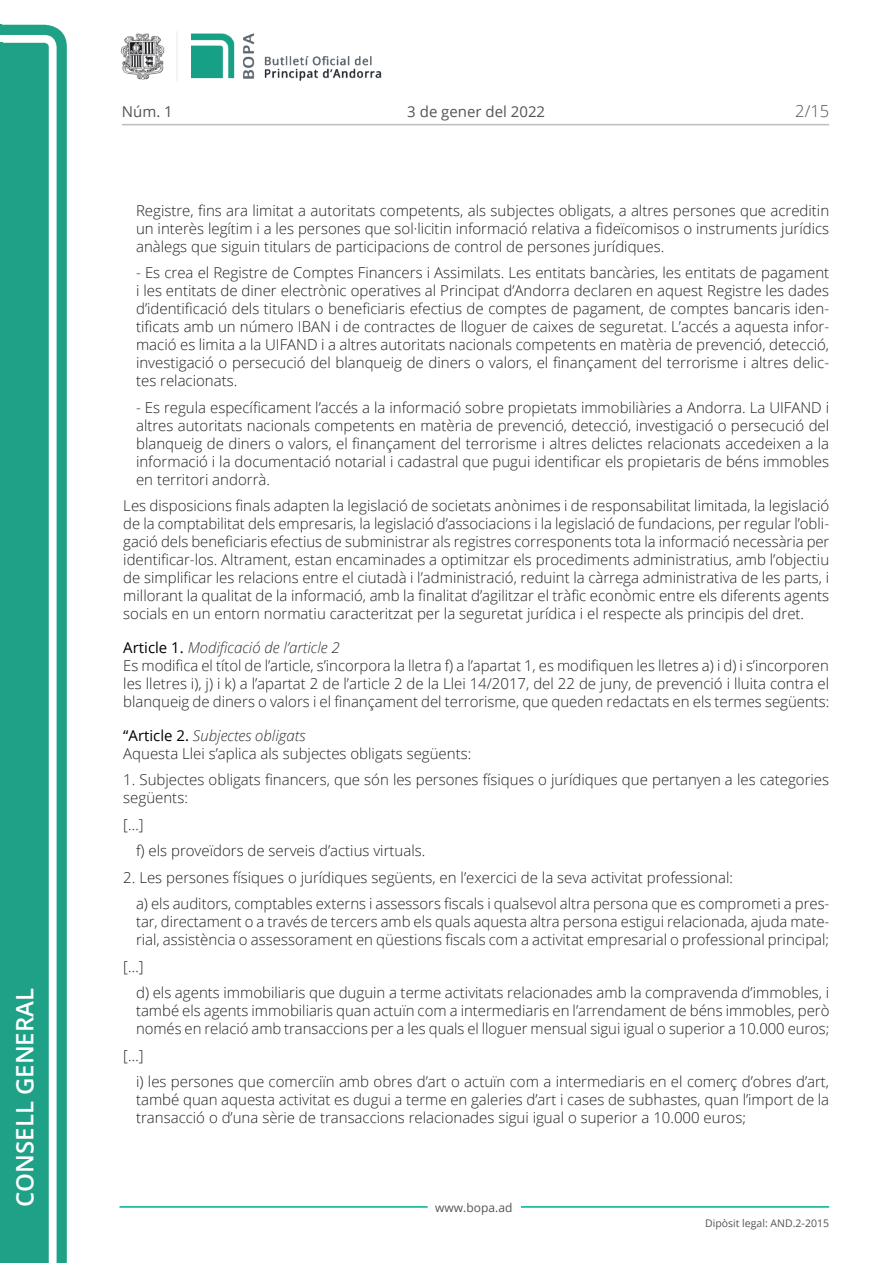
<style>
.page{position:relative;width:893px;height:1263px;background:#fff}
.page>*{position:absolute;margin:0;border:0;box-sizing:border-box;transform-origin:0 0}
.t1{font:600 24px "Open Sans";color:#fff}
.t2{font:300 16.5px "Open Sans";color:#545454}
.t3{font:300 15px/18px "Open Sans";color:#231f20}
.t4{font:15px "Open Sans";color:#545454}
.t5{font:12px "Open Sans";color:#545454}
.t6{font:10.5px "Open Sans";color:#545454}
.s1{font-weight:400;color:#000}
.s2{font-style:italic;color:#303030}
</style>
<div class="page">
<svg style="left:0;top:25px;width:67px;height:1238px;fill:#1ea187"></svg>
<div style="left:0;top:43px;width:49px;height:1220px;background:#1ea187"></div>
<img style="left:122px;top:32px;width:260px;height:49px">
<hr style="left:119px;top:1206px;width:309px;height:2px;background:#00ae91">
<hr style="left:521px;top:1206px;width:308px;height:2px;background:#00ae91">
<hr style="left:122px;top:124px;width:707px;height:1px;background:#bcbdc0">
<h1 class="t1" style="left:15px;top:1207px;width:220px;rotate:-90deg">Consell General</h1>
<p class="t4" style="left:122px;top:106px;width:52px">Núm. 1</p>
<p class="t4" style="left:407px;top:106px;width:139px">3 de gener del 2022</p>
<p class="t2" style="left:795px;top:105px;width:35px">2/15</p>
<p class="t3" style="left:136px;top:201px;width:695px;text-align:justify">Registre, fins ara limitat a autoritats competents, als subjectes obligats, a altres persones que acreditin un interès legítim i a les persones que sol·licitin informació relativa a fideïcomisos o instruments jurídics anàlegs que siguin titulars de participacions de control de persones jurídiques.</p>
<p class="t3" style="left:136px;top:263px;width:695px;text-align:justify">- Es crea el Registre de Comptes Financers i Assimilats. Les entitats bancàries, les entitats de pagament i les entitats de diner electrònic operatives al Principat d’Andorra declaren en aquest Registre les dades d’identificació dels titulars o beneficiaris efectius de comptes de pagament, de comptes bancaris iden&shy;tificats amb un número IBAN i de contractes de lloguer de caixes de seguretat. L’accés a aquesta infor&shy;mació es limita a la UIFAND i a altres autoritats nacionals competents en matèria de prevenció, detecció, investigació o persecució del blanqueig de diners o valors, el finançament del terrorisme i altres delic&shy;tes relacionats.</p>
<p class="t3" style="left:136px;top:398px;width:695px;text-align:justify">- Es regula específicament l’accés a la informació sobre propietats immobiliàries a Andorra. La UIFAND i altres autoritats nacionals competents en matèria de prevenció, detecció, investigació o persecució del blanqueig de diners o valors, el finançament del terrorisme i altres delictes relacionats accedeixen a la informació i la documentació notarial i cadastral que pugui identificar els propietaris de béns immobles en territori andorrà.</p>
<p class="t3" style="left:123px;top:496px;width:708px;text-align:justify">Les disposicions finals adapten la legislació de societats anònimes i de responsabilitat limitada, la legislació de la comptabilitat dels empresaris, la legislació d’associacions i la legislació de fundacions, per regular l’obli&shy;gació dels beneficiaris efectius de subministrar als registres corresponents tota la informació necessària per identificar-los. Altrament, estan encaminades a optimitzar els procediments administratius, amb l’objectiu de simplificar les relacions entre el ciutadà i l’administració, reduint la càrrega administrativa de les parts, i millorant la qualitat de la informació, amb la finalitat d’agilitzar el tràfic econòmic entre els diferents agents socials en un entorn normatiu caracteritzat per la seguretat jurídica i el respecte als principis del dret.</p>
<p class="t3" style="left:123px;top:638px;width:708px"><span class="s1">Article 1.</span> <span class="s2">Modificació de l’article 2<br></span>Es modifica el títol de l’article, s’incorpora la lletra f) a l’apartat 1, es modifiquen les lletres a) i d) i s’incorporen les lletres i), j) i k) a l’apartat 2 de l’article 2 de la Llei 14/2017, del 22 de juny, de prevenció i lluita contra el blanqueig de diners o valors i el finançament del terrorisme, que queden redactats en els termes següents:</p>
<p class="t3" style="left:123px;top:726px;width:349px"><span class="s1">“Article 2.</span> <span class="s2">Subjectes obligats<br></span>Aquesta Llei s’aplica als subjectes obligats següents:</p>
<p class="t3" style="left:123px;top:770px;width:707px">1. Subjectes obligats financers, que són les persones físiques o jurídiques que pertanyen a les categories següents:</p>
<p class="t3" style="left:136px;top:812px;width:291px;line-height:26.5px;text-indent:-13px">[…]<br>f) els proveïdors de serveis d’actius virtuals.</p>
<p class="t3" style="left:136px;top:864px;width:695px;line-height:26.5px;text-indent:-13px">2. Les persones físiques o jurídiques següents, en l’exercici de la seva activitat professional:<br>a) els auditors, comptables externs i assessors fiscals i qualsevol altra persona que es comprometi a pres-</p>
<p class="t3" style="left:136px;top:912px;width:695px">tar, directament o a través de tercers amb els quals aquesta altra persona estigui relacionada, ajuda mate&shy;rial, assistència o assessorament en qüestions fiscals com a activitat empresarial o professional principal;</p>
<p class="t3" style="left:136px;top:954px;width:695px;line-height:26.5px;text-indent:-13px">[…]<br>d) els agents immobiliaris que duguin a terme activitats relacionades amb la compravenda d’immobles, i</p>
<p class="t3" style="left:136px;top:1001px;width:695px">també els agents immobiliaris quan actuïn com a intermediaris en l’arrendament de béns immobles, però només en relació amb transaccions per a les quals el lloguer mensual sigui igual o superior a 10.000 euros;</p>
<p class="t3" style="left:136px;top:1043px;width:695px;line-height:26.5px;text-indent:-13px">[…]<br>i) les persones que comerciïn amb obres d’art o actuïn com a intermediaris en el comerç d’obres d’art,</p>
<p class="t3" style="left:136px;top:1090px;width:695px">també quan aquesta activitat es dugui a terme en galeries d’art i cases de subhastes, quan l’import de la transacció o d’una sèrie de transaccions relacionades sigui igual o superior a 10.000 euros;</p>
<p class="t5" style="left:435px;top:1202px;width:79px">www.bopa.ad</p>
<p class="t6" style="left:705px;top:1219px;width:125px">Dipòsit legal: AND.2-2015</p>
</div>
